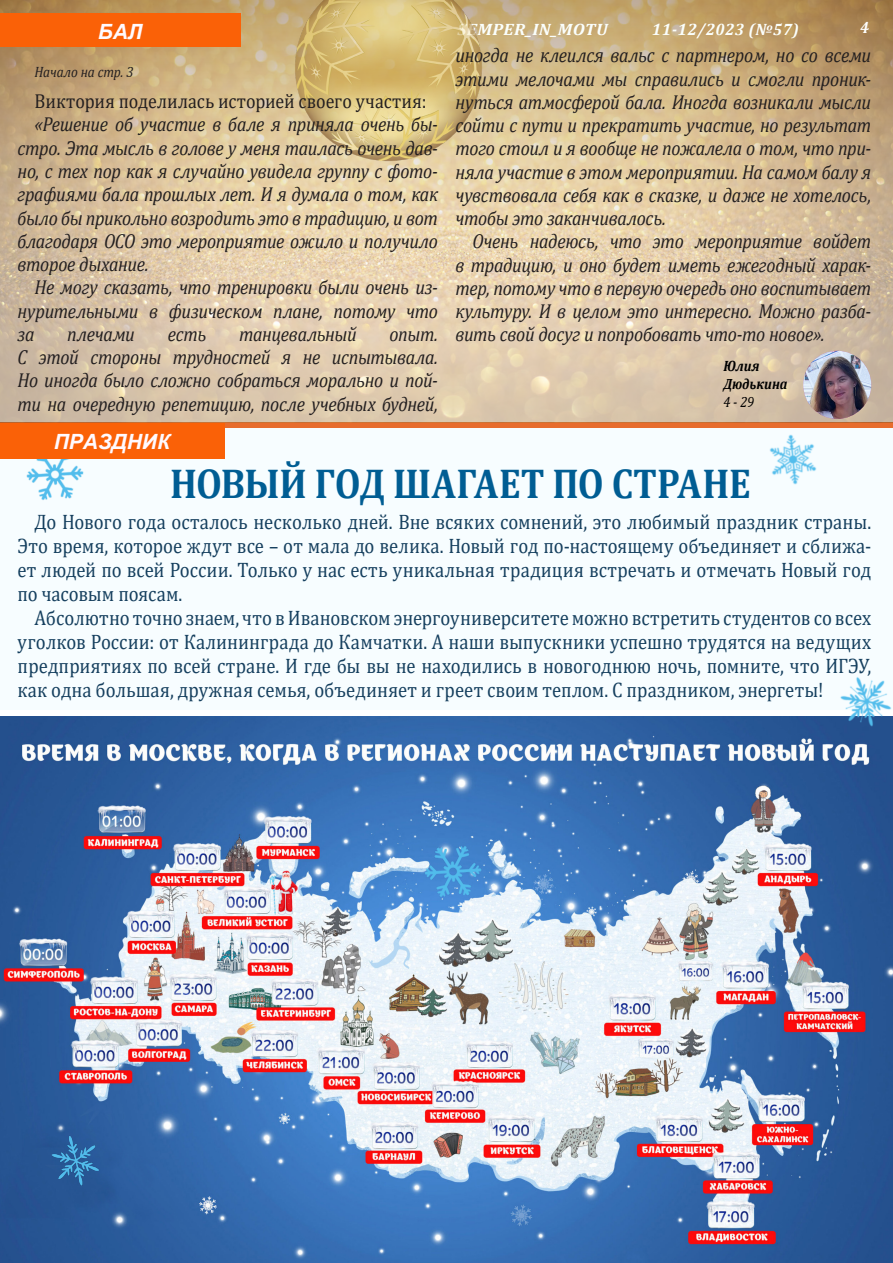
<style>
.page{position:relative;width:893px;height:1263px;background:#fff}
.page>*{position:absolute;margin:0;border:0;box-sizing:border-box;transform-origin:0 0}
.Основной{font:700 42px "Cambria";letter-spacing:-.005em;color:#005d93;scale:.89 1}
.Основной-2{font:21px/24px "Cambria";color:#153f5e;text-align:justify;scale:.89 1}
.t1{font:italic 700 21px "Arial";color:#fffaff}
.Основной-3{font:italic 20.25px/23.2px "Cambria";letter-spacing:-.02em;color:#231f20;text-align:justify;scale:.89 1}
.Основной-4{font:20.25px "Cambria";color:#231f20;scale:.89 1}
.t2{font:italic 700 16.5px "Cambria";letter-spacing:.02em;color:#fafffc}
.t3{font:italic 700 16.5px "Cambria";letter-spacing:.02em;color:#fafffc;scale:1.09 1}
.Автор{font:italic 700 16.5px "Cambria";color:#fffffd;scale:.95 1}
.Основной-5{font:italic 15px "Cambria";letter-spacing:-.01em;color:#231f20;scale:.89 1}
.Основной-6{font:italic 700 15px "Cambria";letter-spacing:-.005em;color:#000;scale:.89 1}
.Основной-7{font:italic 15px "Cambria";color:#000;scale:.89 1}
</style>
<div class="page">
<div style="left:0;top:423px;width:893px;height:287px;background:#f7fdff"></div>
<div style="left:0;top:423px;width:893px;height:5px;background:#e76c2d"></div>
<img style="left:0;top:0;width:893px;height:423px">
<div style="left:0;top:14px;width:240px;height:33px;background:#fa6107"></div>
<img style="left:803px;top:351px;width:68px;height:68px;border-radius:34px">
<img style="left:289px;top:0;width:198px;height:164px">
<img style="left:0;top:717px;width:893px;height:546px">
<img style="left:837px;top:677px;width:56px;height:50px">
<img style="left:26px;top:459px;width:58px;height:41px">
<div style="left:0;top:423px;width:225px;height:36px;background:#fa6107"></div>
<img style="left:769px;top:434px;width:48px;height:51px">
<img style="left:48px;top:1127px;width:53px;height:59px">
<img style="left:410px;top:845px;width:73px;height:58px">
<p class="t1" style="left:98px;top:18px;width:46px">БАЛ</p>
<p class="Основной-5" style="left:35px;top:61px;width:113px">Начало на стр. 3</p>
<p class="Основной-4" style="left:35px;top:89px;width:442px">Виктория поделилась историей своего участия:</p>
<p class="Основной-3" style="left:18px;top:112px;width:474px;text-indent:17px">«Решение об участие в бале я приняла очень бы&shy;стро. Эта мысль в голове у меня таилась очень дав&shy;но, с тех пор как я случайно увидела группу с фото&shy;графиями бала прошлых лет. И я думала о том, как было бы прикольно возродить это в традицию, и вот благодаря ОСО это мероприятие ожило и получило второе дыхание.</p>
<p class="Основной-3" style="left:18px;top:275px;width:474px;text-align:right">Не могу сказать, что тренировки были очень из&shy;нурительными в физическом плане, потому что</p>
<p class="Основной-3" style="left:18px;top:321px;width:21px">за</p>
<p class="Основной-3" style="left:67px;top:321px;width:78px">плечами</p>
<p class="Основной-3" style="left:168px;top:321px;width:45px">есть</p>
<p class="Основной-3" style="left:239px;top:321px;width:134px">танцевальный</p>
<p class="Основной-3" style="left:390px;top:321px;width:56px">опыт.</p>
<p class="Основной-3" style="left:18px;top:345px;width:474px">С этой стороны трудностей я не испытывала.</p>
<p class="Основной-3" style="left:18px;top:368px;width:474px">Но иногда было сложно собраться морально и пой&shy;ти на очередную репетицию, после учебных будней,</p>
<p class="t1" style="left:54px;top:427px;width:118px">ПРАЗДНИК</p>
<p class="t3" style="left:458px;top:18px;width:139px">SEMPER_IN_MOTU</p>
<p class="t2" style="left:652px;top:18px;width:149px">11-12/2023 (№57)</p>
<p class="Автор" style="left:860px;top:16px;width:11px">4</p>
<p class="Основной-3" style="left:455px;top:43px;width:469px">иногда не клеился вальс с партнером, но со всеми этими мелочами мы справились и смогли проник&shy;нуться атмосферой бала. Иногда возникали мысли сойти с пути и прекратить участие, но результат того стоил и я вообще не пожалела о том, что при&shy;няла участие в этом мероприятии. На самом балу я чувствовала себя как в сказке, и даже не хотелось, чтобы это заканчивалось.</p>
<p class="Основной-3" style="left:472px;top:229px;width:450px">Очень надеюсь, что это мероприятие войдет</p>
<p class="Основной-3" style="left:455px;top:252px;width:469px">в традицию, и оно будет иметь ежегодный харак&shy;тер, потому что в первую очередь оно воспитывает культуру. И в целом это интересно. Можно разба&shy;вить свой досуг и попробовать что-то новое».</p>
<p class="Основной-6" style="left:723px;top:355px;width:42px">Юлия</p>
<p class="Основной-6" style="left:723px;top:373px;width:73px">Дюдькина</p>
<p class="Основной-7" style="left:723px;top:391px;width:36px">4 - 29</p>
<p class="Основной" style="left:170px;top:454px;width:654px">НОВЫЙ ГОД ШАГАЕТ ПО СТРАНЕ</p>
<p class="Основной-2" style="left:18px;top:509px;width:961px;text-indent:17px">До Нового года осталось несколько дней. Вне всяких сомнений, это любимый праздник страны.<br>Это время, которое ждут все – от мала до велика. Новый год по-настоящему объединяет и сближа&shy;ет людей по всей России. Только у нас есть уникальная традиция встречать и отмечать Новый год</p>
<p class="Основной-2" style="left:18px;top:581px;width:187px">по часовым поясам.</p>
<p class="Основной-2" style="left:18px;top:605px;width:961px;text-indent:17px">Абсолютно точно знаем, что в Ивановском энергоуниверситете можно встретить студентов со всех уголков России: от Калининграда до Камчатки. А наши выпускники успешно трудятся на ведущих предприятиях по всей стране. И где бы вы не находились в новогоднюю ночь, помните, что ИГЭУ,</p>
<p class="Основной-2" style="left:18px;top:677px;width:907px">как одна большая, дружная семья, объединяет и греет своим теплом. С праздником, энергеты!</p>
</div>
